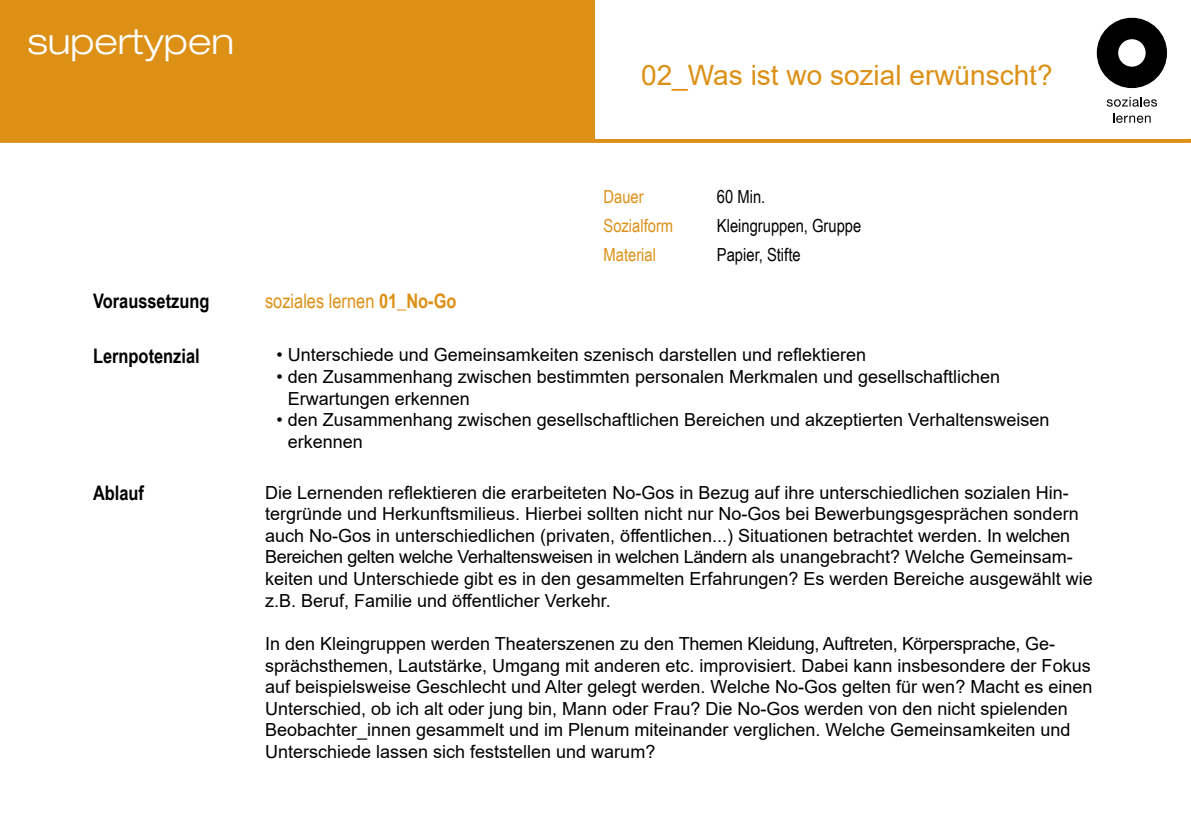
<style>
.page{position:relative;width:1191px;height:840px;background:#fff}
.page>*{position:absolute;margin:0;border:0;box-sizing:border-box;transform-origin:0 0}
.t1{font:300 expanded 36px "Helvetica Neue LT Std";color:#fff}
.t2{font:28px "Arial";color:#dc9015}
.t3{font:700 20px "Arial Narrow";color:#000}
.t4{font:20px "Arial Narrow";color:#dc9015}
.t5{font:18px/21.6px "Arial";color:#000}
.t6{font:18px "Arial Narrow";color:#000}
.t7{font:18px "Arial Narrow";color:#dc9015}
.s1{font-weight:700}
</style>
<div class="page">
<div style="left:0;top:0;width:1191px;height:143px;background:#dc9015"></div>
<div style="left:596px;top:3px;width:592px;height:136px;background:#fff"></div>
<div style="left:1096px;top:18px;width:71px;height:70px;border:21px solid #000;border-radius:50%"></div>
<svg style="left:1106px;top:97px;width:51px;height:10px"></svg>
<svg style="left:1113px;top:113px;width:37px;height:10px"></svg>
<h1 class="t1" style="left:28px;top:19px;width:208px">supertypen</h1>
<h2 class="t2" style="left:641px;top:56px;width:413px">02_Was ist wo sozial erwünscht?</h2>
<p class="t7" style="left:603px;top:183px;width:42px">Dauer</p>
<p class="t6" style="left:717px;top:183px;width:50px">60 Min.</p>
<p class="t7" style="left:603px;top:212px;width:71px">Sozialform</p>
<p class="t6" style="left:717px;top:212px;width:146px">Kleingruppen, Gruppe</p>
<p class="t7" style="left:603px;top:241px;width:54px">Material</p>
<p class="t6" style="left:717px;top:241px;width:85px">Papier, Stifte</p>
<p class="t3" style="left:93px;top:286px;width:118px">Voraussetzung</p>
<p class="t4" style="left:265px;top:286px;width:193px">soziales lernen <span class="s1">01_No-Go</span></p>
<p class="t3" style="left:93px;top:340px;width:108px">Lernpotenzial</p>
<p class="t5" style="left:276px;top:344px;width:591px">• Unterschiede und Gemeinsamkeiten szenisch darstellen und reflektieren</p>
<p class="t5" style="left:288px;top:365px;width:714px;text-indent:-11px">• den Zusammenhang zwischen bestimmten personalen Merkmalen und gesellschaftlichen<br>Erwartungen erkennen</p>
<p class="t5" style="left:288px;top:408px;width:763px;text-indent:-11px">• den Zusammenhang zwischen gesellschaftlichen Bereichen und akzeptierten Verhaltensweisen erkennen</p>
<p class="t3" style="left:93px;top:477px;width:53px">Ablauf</p>
<p class="t5" style="left:265px;top:481px;width:829px">Die Lernenden reflektieren die erarbeiteten No-Gos in Bezug auf ihre unterschiedlichen sozialen Hin&shy;tergründe und Herkunftsmilieus. Hierbei sollten nicht nur No-Gos bei Bewerbungsgesprächen sondern auch No-Gos in unterschiedlichen (privaten, öffentlichen...) Situationen betrachtet werden. In welchen Bereichen gelten welche Verhaltensweisen in welchen Ländern als unangebracht? Welche Gemeinsam&shy;keiten und Unterschiede gibt es in den gesammelten Erfahrungen? Es werden Bereiche ausgewählt wie z.B. Beruf, Familie und öffentlicher Verkehr.</p>
<p class="t5" style="left:265px;top:632px;width:829px">In den Kleingruppen werden Theaterszenen zu den Themen Kleidung, Auftreten, Körpersprache, Ge&shy;sprächsthemen, Lautstärke, Umgang mit anderen etc. improvisiert. Dabei kann insbesondere der Fokus auf beispielsweise Geschlecht und Alter gelegt werden. Welche No-Gos gelten für wen? Macht es einen Unterschied, ob ich alt oder jung bin, Mann oder Frau? Die No-Gos werden von den nicht spielenden Beobachter_innen gesammelt und im Plenum miteinander verglichen. Welche Gemeinsamkeiten und Unterschiede lassen sich feststellen und warum?</p>
</div>
